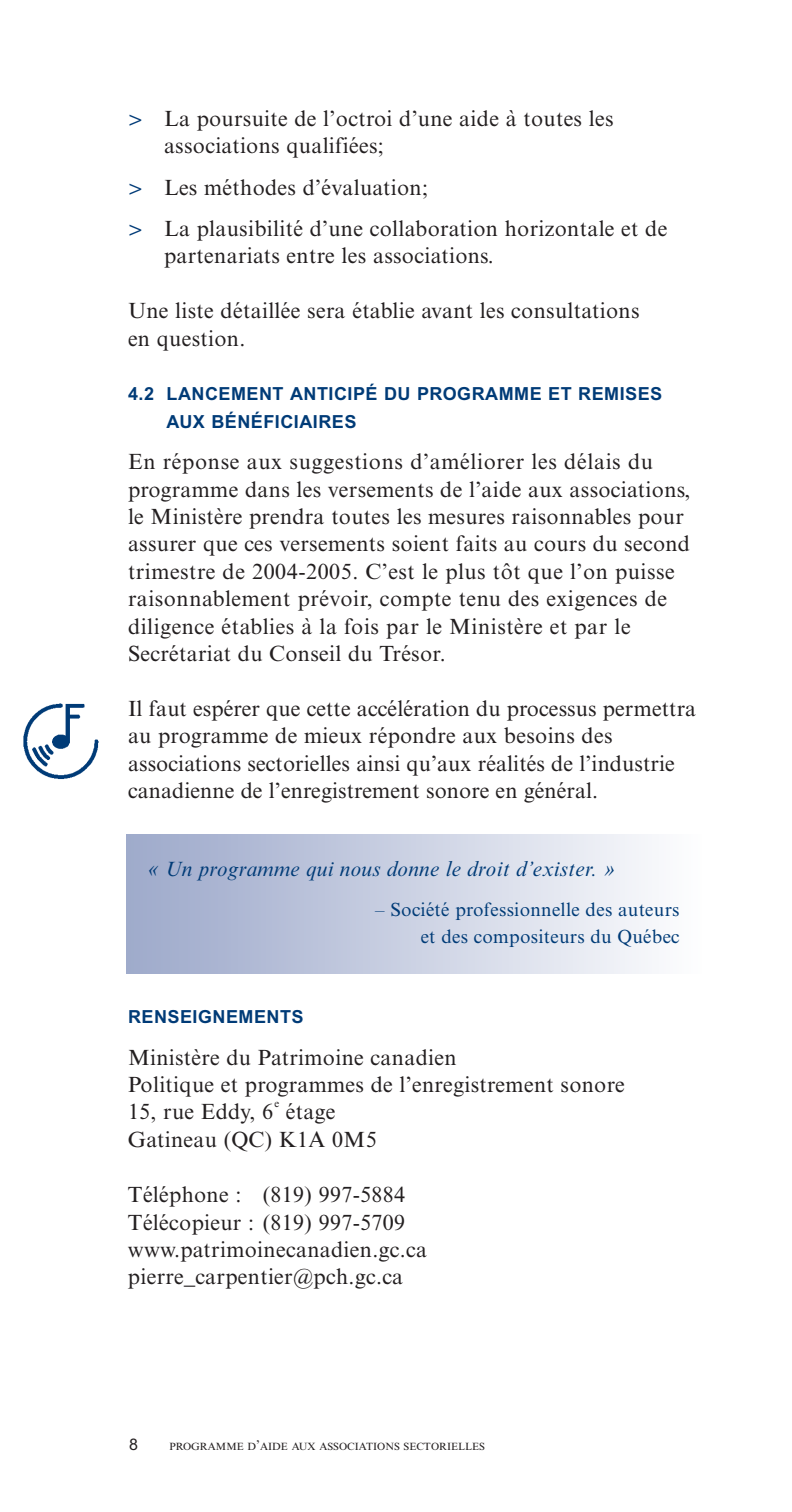
<style>
.page{position:relative;width:792px;height:1512px;background:#fff}
.page>*{position:absolute;margin:0;border:0;box-sizing:border-box;transform-origin:0 0}
.t1{font:22px/27.4px "Times New Roman SF";letter-spacing:.015em;color:#231f20}
.t2{font:italic 21px "Times New Roman SF";letter-spacing:.015em;color:#003b77}
.t3{font:19px/27px "Times New Roman SF";letter-spacing:.015em;color:#003b77;text-align:right}
.t4{font:700 18px/27.4px "Arial";letter-spacing:.03em;color:#003b77}
.t5{font:16px "Arial";color:#231f20}
.t6{font:11px "Times New Roman SF";color:#231f20}
.t7{font:10.4px "Times New Roman SF";color:#231f20}
.s1{color:#003b77}
.s2{font-size:14px}
</style>
<div class="page">
<img style="left:23px;top:703px;width:76px;height:77px">
<div style="left:126px;top:835px;width:576px;height:138px;background:linear-gradient(to right,#9ca8ca,#fdfdfe)"></div>
<p class="t1" style="left:164px;top:107px;width:451px;text-indent:-36px"><span class="s1">&gt;</span> La poursuite de l’octroi d’une aide à toutes les associations qualifiées;</p>
<p class="t1" style="left:128px;top:169px;width:541px;line-height:41.4px"><span class="s1">&gt;</span> Les méthodes d’évaluation;<br><span class="s1">&gt;</span> La plausibilité d’une collaboration horizontale et de</p>
<p class="t1" style="left:164px;top:244px;width:331px">partenariats entre les associations.</p>
<p class="t1" style="left:128px;top:299px;width:513px">Une liste détaillée sera établie avant les consultations en question.</p>
<p class="t4" style="left:167px;top:382px;width:497px;text-indent:-39px">4.2 LANCEMENT ANTICIPÉ DU PROGRAMME ET REMISES<br>AUX BÉNÉFICIAIRES</p>
<p class="t1" style="left:128px;top:450px;width:564px">En réponse aux suggestions d’améliorer les délais du programme dans les versements de l’aide aux associations, le Ministère prendra toutes les mesures raisonnables pour assurer que ces versements soient faits au cours du second trimestre de 2004-2005. C’est le plus tôt que l’on puisse raisonnablement prévoir, compte tenu des exigences de diligence établies à la fois par le Ministère et par le Secrétariat du Conseil du Trésor.</p>
<p class="t1" style="left:128px;top:697px;width:570px">Il faut espérer que cette accélération du processus permettra au programme de mieux répondre aux besoins des associations sectorielles ainsi qu’aux réalités de l’industrie canadienne de l’enregistrement sonore en général.</p>
<p class="t2" style="left:148px;top:861px;width:467px">« Un programme qui nous donne le droit d’exister. »</p>
<p class="t3" style="left:375px;top:898px;width:306px">– Société professionnelle des auteurs et des compositeurs du Québec</p>
<p class="t4" style="left:128px;top:1005px;width:177px">RENSEIGNEMENTS</p>
<p class="t1" style="left:128px;top:1046px;width:498px">Ministère du Patrimoine canadien<br>Politique et programmes de l’enregistrement sonore<br>15, rue Eddy, 6</p>
<p class="t6" style="left:275px;top:1100px;width:6px">e</p>
<p class="t1" style="left:128px;top:1100px;width:250px;text-indent:158px">étage<br>Gatineau (QC) K1A 0M5</p>
<p class="t1" style="left:128px;top:1183px;width:301px">Téléphone : (819) 997-5884<br>Télécopieur : (819) 997-5709 www.patrimoinecanadien.gc.ca pierre_carpentier@pch.gc.ca</p>
<p class="t5" style="left:129px;top:1438px;width:10px">8</p>
<p class="t7" style="left:169px;top:1442px;width:317px">PROGRAMME D<span class="s2">’</span>AIDE AUX ASSOCIATIONS SECTORIELLES</p>
</div>
